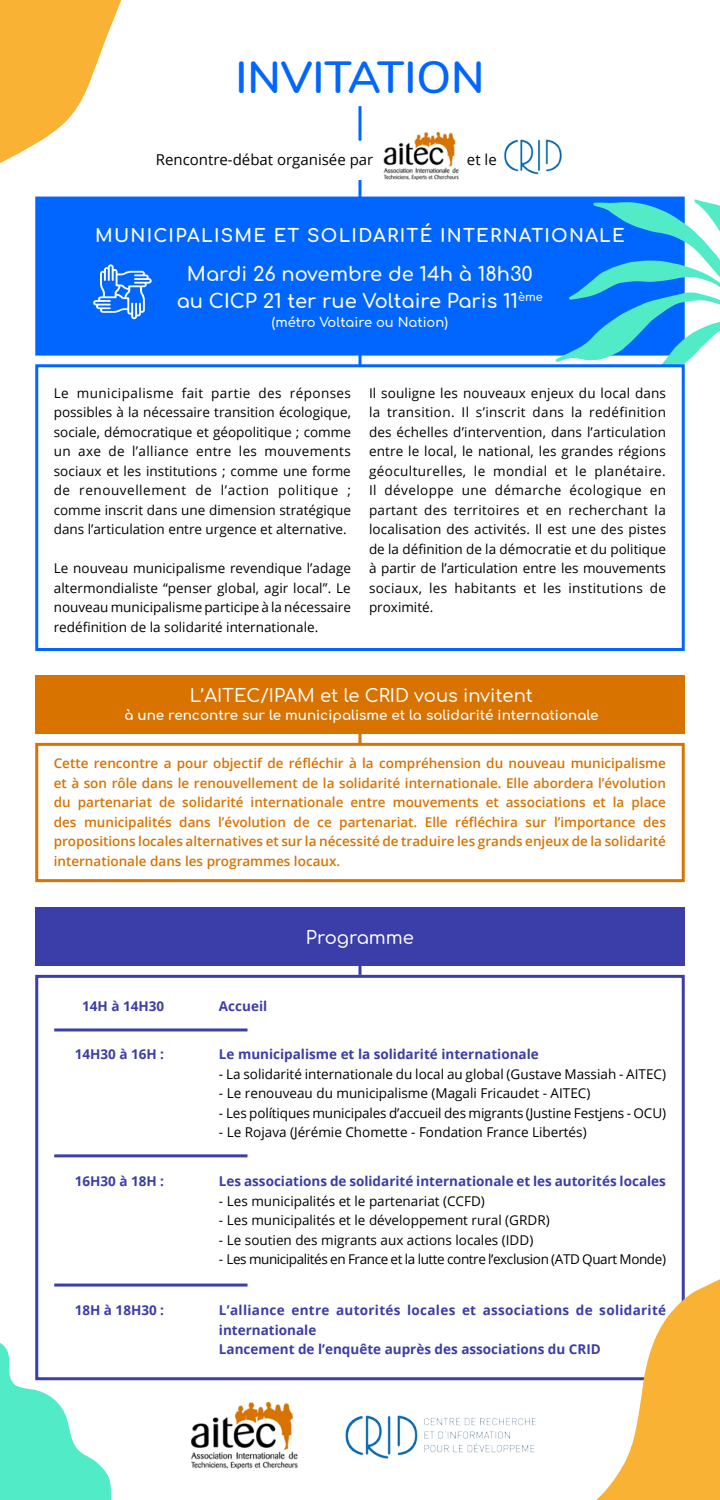
<style>
.page{position:relative;width:720px;height:1500px;background:#fff}
.page>*{position:absolute;margin:0;border:0;box-sizing:border-box;transform-origin:0 0}
.t1{font:600 45px "Nunito";color:#06f}
.t2{font:600 19.5px/27px "Comfortaa";color:#fff;text-align:center}
.t3{font:500 18px "Comfortaa";color:#fff}
.t4{font:700 18px "Comfortaa";letter-spacing:.07em;color:#fff}
.t5{font:15px "Open Sans";color:#000}
.t6{font:13.5px/19.5px "Open Sans";color:#000;text-align:justify}
.t7{font:600 13.5px/19.5px "Open Sans";color:#d87300;text-align:justify}
.t8{font:700 13.5px/19.5px "Open Sans";color:#3b3da8}
.t9{font:13.5px "Open Sans";letter-spacing:-.03em;color:#000}
.t10{font:700 13.5px "Comfortaa";color:#fff}
.t11{font:600 13.05px "Comfortaa";color:#fff}
</style>
<div class="page">
<div style="left:35px;top:676px;width:650px;height:58px;background:#d87300"></div>
<div style="left:35px;top:907px;width:650px;height:59px;background:#3b3da8"></div>
<hr style="left:358px;top:709px;width:4px;height:35px;background:#d87300">
<hr style="left:358px;top:940px;width:4px;height:35px;background:#3b3da8">
<svg style="left:358px;top:356px;width:4px;height:8px"></svg>
<div style="left:35px;top:197px;width:650px;height:159px;background:#06f;border:3px solid #06f"></div>
<div style="left:35px;top:975px;width:650px;height:405px;border:3px solid #3b3da8"></div>
<div style="left:35px;top:743px;width:650px;height:139px;border:3px solid #d87300"></div>
<svg style="left:358px;top:180px;width:4px;height:21px"></svg>
<svg style="left:358px;top:106px;width:4px;height:35px"></svg>
<hr style="left:54px;top:1028px;width:194px;height:3px;background:#3b3da8">
<hr style="left:54px;top:1154px;width:194px;height:3px;background:#3b3da8">
<hr style="left:54px;top:1284px;width:194px;height:3px;background:#3b3da8">
<svg style="left:0;top:0;width:136px;height:241px"></svg>
<svg style="left:556px;top:199px;width:164px;height:165px"></svg>
<div style="left:35px;top:364px;width:650px;height:287px;border:3px solid #06f"></div>
<svg style="left:559px;top:1262px;width:161px;height:238px"></svg>
<svg style="left:93px;top:264px;width:59px;height:55px"></svg>
<svg style="left:0;top:1332px;width:111px;height:168px"></svg>
<img style="left:383px;top:132px;width:76px;height:47px">
<img style="left:191px;top:1402px;width:107px;height:67px">
<img style="left:504px;top:139px;width:58px;height:36px">
<img style="left:345px;top:1415px;width:191px;height:44px">
<h1 class="t1" style="left:236px;top:44px;width:250px">INVITATION</h1>
<p class="t5" style="left:156px;top:149px;width:219px">Rencontre-débat organisée par</p>
<p class="t5" style="left:467px;top:149px;width:31px">et le</p>
<h3 class="t4" style="left:95px;top:219px;width:531px">MUNICIPALISME ET SOLIDARITÉ INTERNATIONALE</h3>
<h2 class="t2" style="left:177px;top:258px;width:368px">Mardi 26 novembre de 14h à 18h30 au CICP 21 ter rue Voltaire Paris 11<sup>ème</sup></h2>
<p class="t11" style="left:272px;top:311px;width:178px">(métro Voltaire ou Nation)</p>
<p class="t6" style="left:54px;top:383px;width:299px">Le municipalisme fait partie des réponses possibles à la nécessaire transition écologique, sociale, démocratique et géopolitique ; comme un axe de l’alliance entre les mouvements sociaux et les institutions ; comme une forme de renouvellement de l’action politique ; comme inscrit dans une dimension stratégique dans l’articulation entre urgence et alternative.</p>
<p class="t6" style="left:54px;top:558px;width:299px">Le nouveau municipalisme revendique l’adage altermondialiste “penser global, agir local”. Le nouveau municipalisme participe à la nécessaire redéfinition de la solidarité internationale.</p>
<p class="t6" style="left:369px;top:383px;width:299px">Il souligne les nouveaux enjeux du local dans la transition. Il s’inscrit dans la redéfinition des échelles d’intervention, dans l’articulation entre le local, le national, les grandes régions géoculturelles, le mondial et le planétaire.<br>Il développe une démarche écologique en partant des territoires et en recherchant la localisation des activités. Il est une des pistes de la définition de la démocratie et du politique à partir de l’articulation entre les mouvements sociaux, les habitants et les institutions de proximité.</p>
<h3 class="t3" style="left:190px;top:679px;width:345px">L’AITEC/IPAM et le CRID vous invitent</h3>
<p class="t10" style="left:124px;top:703px;width:476px">à une rencontre sur le municipalisme et la solidarité internationale</p>
<p class="t7" style="left:54px;top:753px;width:614px">Cette rencontre a pour objectif de réfléchir à la compréhension du nouveau municipalisme et à son rôle dans le renouvellement de la solidarité internationale. Elle abordera l’évolution du partenariat de solidarité internationale entre mouvements et associations et la place des municipalités dans l’évolution de ce partenariat. Elle réfléchira sur l’importance des propositions locales alternatives et sur la nécessité de traduire les grands enjeux de la solidarité internationale dans les programmes locaux.</p>
<p class="t8" style="left:82px;top:996px;width:84px">14H à 14H30</p>
<p class="t8" style="left:75px;top:1044px;width:91px">14H30 à 16H :</p>
<p class="t8" style="left:75px;top:1171px;width:91px">16H30 à 18H :</p>
<p class="t8" style="left:75px;top:1300px;width:91px">18H à 18H30 :</p>
<h3 class="t3" style="left:306px;top:922px;width:110px">Programme</h3>
<p class="t8" style="left:219px;top:996px;width:50px">Accueil</p>
<p class="t8" style="left:219px;top:1044px;width:321px">Le municipalisme et la solidarité internationale</p>
<p class="t6" style="left:219px;top:1064px;width:449px">- La solidarité internationale du local au global (Gustave Massiah - AITEC)</p>
<p class="t6" style="left:219px;top:1083px;width:373px">- Le renouveau du municipalisme (Magali Fricaudet - AITEC)</p>
<p class="t6" style="left:219px;top:1103px;width:449px">- Les polítiques municipales d’accueil des migrants (Justine Festjens - OCU)</p>
<p class="t6" style="left:219px;top:1122px;width:369px">- Le Rojava (Jérémie Chomette - Fondation France Libertés)</p>
<p class="t8" style="left:219px;top:1171px;width:448px">Les associations de solidarité internationale et les autorités locales</p>
<p class="t6" style="left:219px;top:1191px;width:267px">- Les municipalités et le partenariat (CCFD)</p>
<p class="t6" style="left:219px;top:1210px;width:332px">- Les municipalités et le développement rural (GRDR)</p>
<p class="t6" style="left:219px;top:1230px;width:316px">- Le soutien des migrants aux actions locales (IDD)</p>
<p class="t9" style="left:219px;top:1250px;width:449px">- Les municipalités en France et la lutte contre l’exclusion (ATD Quart Monde)</p>
<p class="t8" style="left:219px;top:1300px;width:449px">L’alliance entre autorités locales et associations de solidarité internationale<br>Lancement de l’enquête auprès des associations du CRID</p>
</div>
